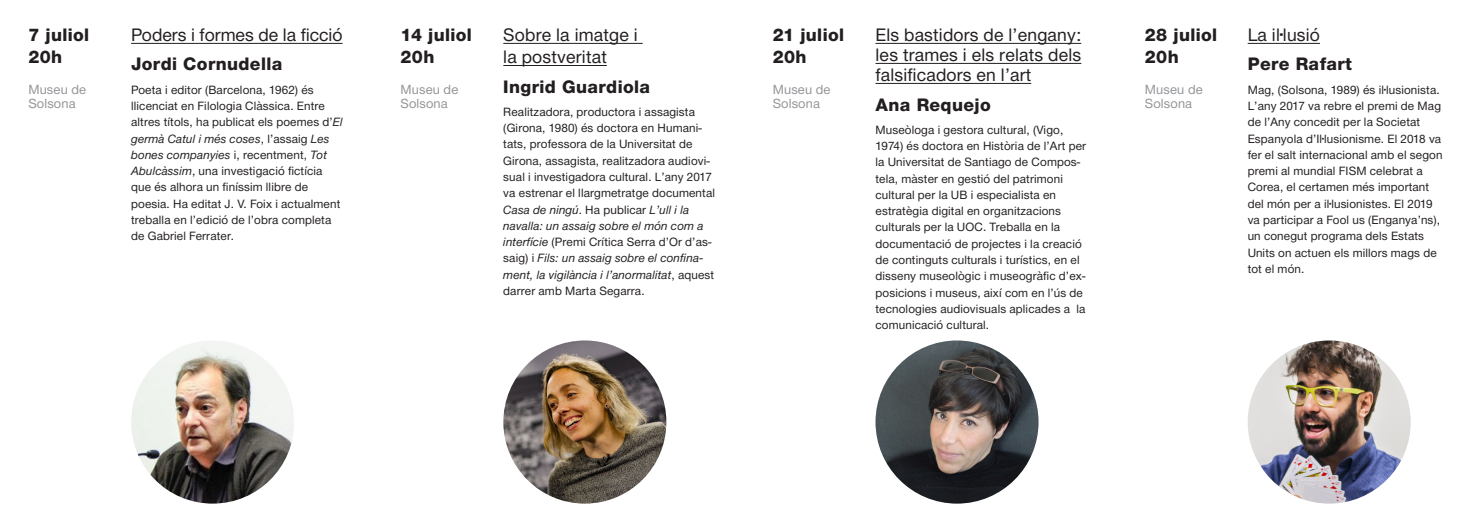
<style>
.page{position:relative;width:1471px;height:532px;background:#fff}
.page>*{position:absolute;margin:0;border:0;box-sizing:border-box;transform-origin:0 0}
.t1{font:18.75px "NH55";letter-spacing:.01em;color:#231f20}
.t2{font:18.75px "NH85";letter-spacing:.02em;color:#231f20}
.t3{font:13.75px "NH55";letter-spacing:.01em;color:#939598}
.t4{font:12.5px/16.2px "NH55";letter-spacing:.01em;color:#231f20}
.s1{font-family:"NH56"}
</style>
<div class="page">
<hr style="left:131px;top:43px;width:211px;height:1px;background:#231f20">
<hr style="left:503px;top:43px;width:139px;height:1px;background:#231f20">
<hr style="left:503px;top:65px;width:104px;height:1px;background:#231f20">
<hr style="left:875px;top:43px;width:206px;height:1px;background:#231f20">
<hr style="left:875px;top:63px;width:206px;height:1px;background:#231f20">
<hr style="left:875px;top:83px;width:156px;height:1px;background:#231f20">
<hr style="left:1247px;top:43px;width:73px;height:1px;background:#231f20">
<img style="left:131px;top:340px;width:163px;height:163px;border-radius:81px">
<img style="left:503px;top:340px;width:163px;height:163px;border-radius:81px">
<img style="left:875px;top:340px;width:163px;height:163px;border-radius:81px">
<img style="left:1247px;top:340px;width:163px;height:163px;border-radius:81px">
<p class="t2" style="left:28px;top:22px;width:62px">7 juliol</p>
<p class="t2" style="left:28px;top:45px;width:35px">20h</p>
<p class="t3" style="left:28px;top:80px;width:59px">Museu de</p>
<p class="t3" style="left:28px;top:94px;width:49px">Solsona</p>
<p class="t1" style="left:131px;top:22px;width:213px">Poders i formes de la ficció</p>
<p class="t2" style="left:131px;top:52px;width:153px">Jordi Cornudella</p>
<p class="t4" style="left:131px;top:83px;width:213px">Poeta i editor (Barcelona, 1962) és llicenciat en Filologia Clàssica. Entre altres títols, ha publicat els poemes d’<span class="s1">El germà Catul i més coses</span>, l’assaig <span class="s1">Les bones companyies</span> i, recentment, <span class="s1">Tot Abulcàssim</span>, una investigació fictícia que és alhora un finíssim llibre de poesia. Ha editat J. V. Foix i actualment treballa en l’edició de l’obra completa de Gabriel Ferrater.</p>
<p class="t2" style="left:400px;top:22px;width:73px">14 juliol</p>
<p class="t2" style="left:400px;top:45px;width:35px">20h</p>
<p class="t3" style="left:400px;top:80px;width:59px">Museu de</p>
<p class="t3" style="left:400px;top:94px;width:49px">Solsona</p>
<p class="t1" style="left:503px;top:22px;width:136px">Sobre la imatge i</p>
<p class="t1" style="left:503px;top:44px;width:105px">la postveritat</p>
<p class="t2" style="left:503px;top:74px;width:148px">Ingrid Guardiola</p>
<p class="t4" style="left:503px;top:105px;width:193px">Realitzadora, productora i assagista</p>
<p class="t4" style="left:503px;top:121px;width:213px">(Girona, 1980) és doctora en Humani&shy;tats, professora de la Universitat de Girona, assagista, realitzadora audiovi&shy;sual i investigadora cultural. L’any 2017 va estrenar el llargmetratge documental <span class="s1">Casa de ningú</span>. Ha publicar <span class="s1">L’ull i la navalla: un assaig sobre el món com a interfície</span> (Premi Crítica Serra d’Or d’as&shy;saig) i <span class="s1">Fils: un assaig sobre el confina&shy;ment, la vigilància i l’anormalitat</span>, aquest darrer amb Marta Segarra.</p>
<p class="t2" style="left:772px;top:22px;width:73px">21 juliol</p>
<p class="t2" style="left:772px;top:45px;width:35px">20h</p>
<p class="t3" style="left:772px;top:80px;width:59px">Museu de</p>
<p class="t3" style="left:772px;top:94px;width:49px">Solsona</p>
<p class="t1" style="left:875px;top:22px;width:207px">Els bastidors de l’engany:</p>
<p class="t1" style="left:875px;top:42px;width:207px">les trames i els relats dels</p>
<p class="t1" style="left:875px;top:62px;width:157px">falsificadors en l’art</p>
<p class="t2" style="left:875px;top:92px;width:117px">Ana Requejo</p>
<p class="t4" style="left:875px;top:123px;width:212px">Museòloga i gestora cultural, (Vigo, 1974) és doctora en Història de l’Art per la Universitat de Santiago de Compos&shy;tela, màster en gestió del patrimoni cultural per la UB i especialista en estratègia digital en organitzacions culturals per la UOC. Treballa en la documentació de projectes i la creació de continguts culturals i turístics, en el disseny museològic i museogràfic d’ex&shy;posicions i museus, així com en l’ús de tecnologies audiovisuals aplicades a la comunicació cultural.</p>
<p class="t2" style="left:1144px;top:22px;width:74px">28 juliol</p>
<p class="t2" style="left:1144px;top:45px;width:35px">20h</p>
<p class="t3" style="left:1144px;top:80px;width:59px">Museu de</p>
<p class="t3" style="left:1144px;top:94px;width:49px">Solsona</p>
<p class="t1" style="left:1247px;top:22px;width:74px">La il·lusió</p>
<p class="t2" style="left:1247px;top:52px;width:106px">Pere Rafart</p>
<p class="t4" style="left:1247px;top:83px;width:196px">Mag, (Solsona, 1989) és il·lusionista.<br>L’any 2017 va rebre el premi de Mag de l’Any concedit per la Societat Espanyola d’Il·lusionisme. El 2018 va fer el salt internacional amb el segon premi al mundial FISM celebrat a Corea, el certamen més important del món per a il·lusionistes. El 2019 va participar a Fool us (Enganya’ns), un conegut programa dels Estats Units on actuen els millors mags de tot el món.</p>
</div>
